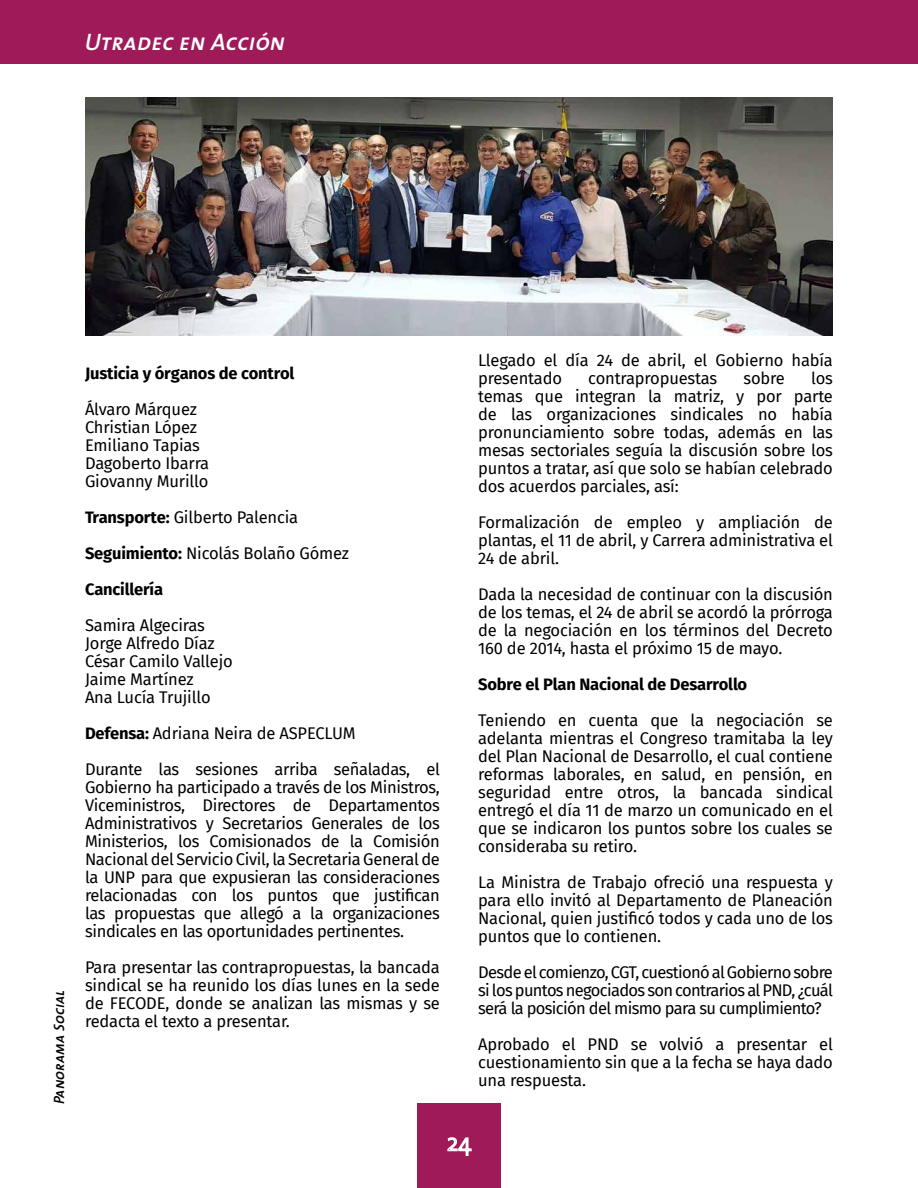
<style>
.page{position:relative;width:918px;height:1188px;background:#fff}
.page>*{position:absolute;margin:0;border:0;box-sizing:border-box;transform-origin:0 0}
.t1{font:24px "The Sans Semi Bold Italic Caps";letter-spacing:.005em;color:#fff}
.t2{font:16.5px/18px "Fira Sans";letter-spacing:-.01em;color:#000;text-align:justify}
.t3{font:700 16.5px/36px "Fira Sans";letter-spacing:-.01em;color:#000}
.t4{font:15px "The Sans Semi Bold Italic Caps";letter-spacing:.005em;color:#000}
.s1{font-weight:400}
.s2{font-weight:700}
</style>
<div class="page">
<div style="left:417px;top:1104px;width:84px;height:84px;background:#9f1a59"></div>
<svg style="left:447px;top:1137px;width:25px;height:19px"></svg>
<div style="left:0;top:0;width:918px;height:63px;background:#9f1a59"></div>
<img style="left:85px;top:98px;width:748px;height:238px">
<h1 class="t1" style="left:85px;top:22px;width:202px">Utradec en Acción</h1>
<p class="t4" style="left:47px;top:1104px;width:116px;rotate:-90deg">Panorama Social</p>
<p class="t3" style="left:85px;top:355px;width:211px">Justicia y órganos de control</p>
<p class="t2" style="left:85px;top:400px;width:126px;text-align:left">Álvaro Márquez<br>Christian López<br>Emiliano Tapias<br>Dagoberto Ibarra<br>Giovanny Murillo</p>
<p class="t3" style="left:85px;top:499px;width:266px">Transporte: <span class="s1">Gilberto Palencia<br></span>Seguimiento: <span class="s1">Nicolás Bolaño Gómez<br></span>Cancillería</p>
<p class="t2" style="left:85px;top:616px;width:149px;text-align:left">Samira Algeciras<br>Jorge Alfredo Díaz<br>César Camilo Vallejo<br>Jaime Martínez<br>Ana Lucía Trujillo</p>
<p class="t2" style="left:85px;top:715px;width:356px;line-height:36px"><span class="s2">Defensa:</span> Adriana Neira de ASPECLUM<br>Durante las sesiones arriba señaladas, el</p>
<p class="t2" style="left:85px;top:778px;width:356px">Gobierno ha participado a través de los Ministros, Viceministros, Directores de Departamentos Administrativos y Secretarios Generales de los Ministerios, los Comisionados de la Comisión Nacional del Servicio Civil, la Secretaria General de la UNP para que expusieran las consideraciones relacionadas con los puntos que justifican las propuestas que allegó a la organizaciones sindicales en las oportunidades pertinentes.</p>
<p class="t2" style="left:85px;top:958px;width:356px">Para presentar las contrapropuestas, la bancada sindical se ha reunido los días lunes en la sede de FECODE, donde se analizan las mismas y se redacta el texto a presentar.</p>
<p class="t2" style="left:478px;top:351px;width:356px">Llegado el día 24 de abril, el Gobierno había presentado</p>
<p class="t2" style="left:478px;top:369px;width:356px;text-indent:333px">los temas que integran la matriz, y por parte de las organizaciones sindicales no había pronunciamiento sobre todas, además en las mesas sectoriales seguía la discusión sobre los puntos a tratar, así que solo se habían celebrado dos acuerdos parciales, así:</p>
<p class="t2" style="left:478px;top:513px;width:356px">Formalización de empleo y ampliación de plantas, el 11 de abril, y Carrera administrativa el 24 de abril.</p>
<p class="t2" style="left:478px;top:585px;width:356px">Dada la necesidad de continuar con la discusión de los temas, el 24 de abril se acordó la prórroga de la negociación en los términos del Decreto 160 de 2014, hasta el próximo 15 de mayo.</p>
<p class="t3" style="left:478px;top:667px;width:271px">Sobre el Plan Nacional de Desarrollo</p>
<p class="t2" style="left:478px;top:711px;width:356px">Teniendo en cuenta que la negociación se adelanta mientras el Congreso tramitaba la ley del Plan Nacional de Desarrollo, el cual contiene reformas laborales, en salud, en pensión, en seguridad entre otros, la bancada sindical entregó el día 11 de marzo un comunicado en el que se indicaron los puntos sobre los cuales se consideraba su retiro.</p>
<p class="t2" style="left:478px;top:873px;width:356px">La Ministra de Trabajo ofreció una respuesta y para ello invitó al Departamento de Planeación Nacional, quien justificó todos y cada uno de los puntos que lo contienen.</p>
<p class="t2" style="left:478px;top:963px;width:356px">Desde el comienzo, CGT, cuestionó al Gobierno sobre si los puntos negociados son contrarios al PND, ¿cuál será la posición del mismo para su cumplimiento?</p>
<p class="t2" style="left:478px;top:1035px;width:356px">Aprobado el PND se volvió a presentar el cuestionamiento sin que a la fecha se haya dado una respuesta.</p>
<p class="t2" style="left:588px;top:369px;width:130px">contrapropuestas</p>
<p class="t2" style="left:744px;top:369px;width:43px">sobre</p>
</div>
